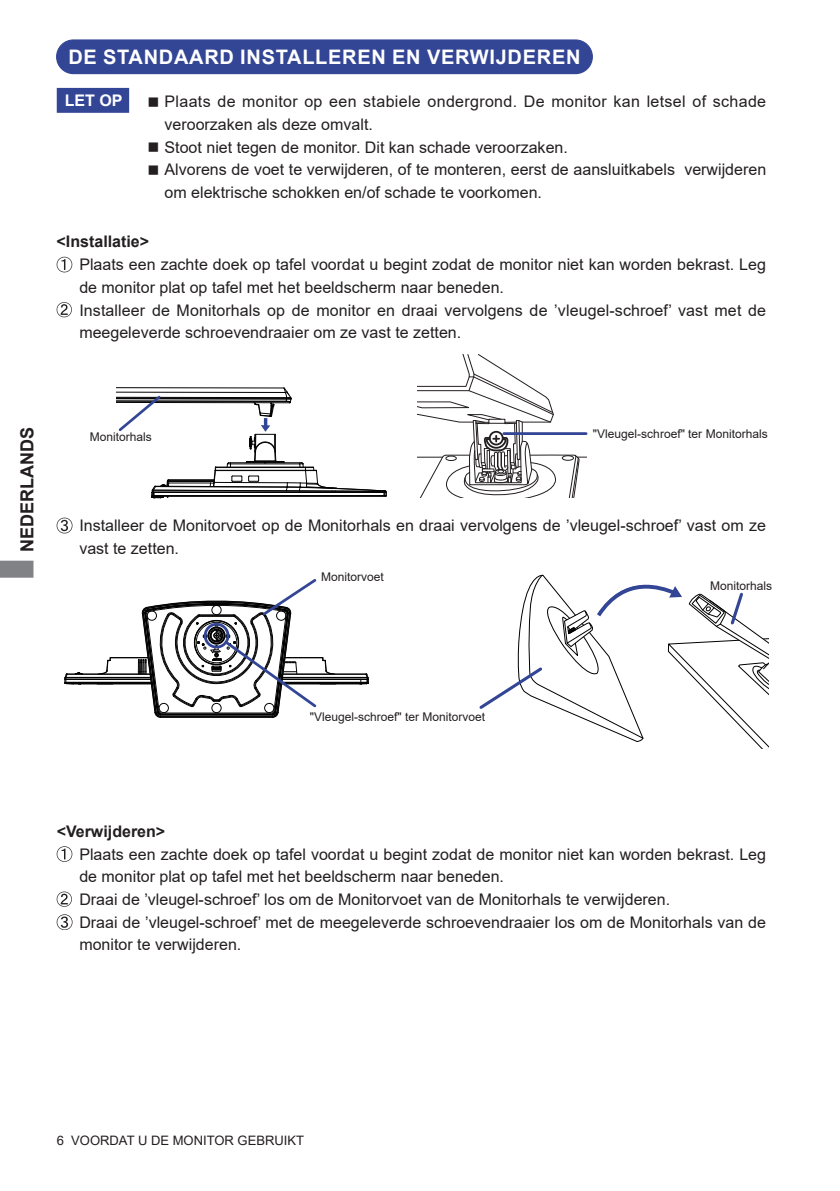
<style>
.page{position:relative;width:840px;height:1191px;background:#fff}
.page>*{position:absolute;margin:0;border:0;box-sizing:border-box;transform-origin:0 0}
.t1{font:700 20px "Arial";letter-spacing:.035em;color:#fff}
.t2{font:700 18px "Arial";color:#231f20}
.t3{font:16px/22.6px "Arial";color:#231f20}
.t4{font:16px/22.6px "Arial";letter-spacing:.02em;color:#231f20}
.t5{font:700 16px "Arial";color:#231f20}
.t6{font:700 16px "Arial";color:#fff}
.t7{font:13px "Arial";color:#231f20}
.t8{font:12px "Arial";color:#231f20}
</style>
<div class="page">
<svg style="left:0;top:560px;width:33px;height:17px"></svg>
<div style="left:57px;top:88px;width:72px;height:25px;background:#334595;border:2px solid #334595"></div>
<svg style="left:57px;top:257px;width:15px;height:15px"></svg>
<svg style="left:57px;top:302px;width:15px;height:15px"></svg>
<svg style="left:57px;top:517px;width:15px;height:16px"></svg>
<svg style="left:57px;top:846px;width:15px;height:16px"></svg>
<svg style="left:57px;top:891px;width:15px;height:15px"></svg>
<svg style="left:57px;top:914px;width:15px;height:16px"></svg>
<div style="left:57px;top:40px;width:535px;height:34px;background:#334595;border-radius:17px"></div>
<div style="left:56px;top:39px;width:536px;height:35px;border:1px solid #334595;border-radius:17px"></div>
<svg style="left:417px;top:354px;width:168px;height:143px"></svg>
<hr style="left:503px;top:432px;width:82px;height:3px;background:#334595">
<svg style="left:479px;top:574px;width:289px;height:175px"></svg>
<svg style="left:116px;top:387px;width:270px;height:111px"></svg>
<hr style="left:282px;top:682px;width:86px;height:1px;background:#030303">
<hr style="left:66px;top:682px;width:85px;height:1px;background:#030303">
<hr style="left:281px;top:683px;width:78px;height:1px;background:#030303">
<hr style="left:80px;top:683px;width:71px;height:1px;background:#030303">
<hr style="left:110px;top:657px;width:38px;height:1px;background:#030303">
<hr style="left:67px;top:673px;width:83px;height:1px;background:#030303">
<hr style="left:283px;top:673px;width:83px;height:1px;background:#030303">
<hr style="left:67px;top:674px;width:83px;height:1px;background:#030303">
<hr style="left:283px;top:674px;width:83px;height:1px;background:#030303">
<hr style="left:282px;top:677px;width:85px;height:1px;background:#030303">
<hr style="left:66px;top:677px;width:84px;height:1px;background:#030303">
<hr style="left:282px;top:679px;width:86px;height:1px;background:#030303">
<hr style="left:65px;top:679px;width:86px;height:1px;background:#030303">
<svg style="left:97px;top:657px;width:14px;height:17px"></svg>
<svg style="left:64px;top:672px;width:19px;height:13px"></svg>
<svg style="left:359px;top:673px;width:10px;height:11px"></svg>
<svg style="left:138px;top:579px;width:198px;height:139px"></svg>
<p class="t1" style="left:68px;top:43px;width:513px">DE STANDAARD INSTALLEREN EN VERWIJDEREN</p>
<p class="t6" style="left:65px;top:89px;width:59px">LET OP</p>
<p class="t4" style="left:164px;top:90px;width:602px;text-indent:-17px">■ Plaats de monitor op een stabiele ondergrond. De monitor kan letsel of schade veroorzaken als deze omvalt.</p>
<p class="t3" style="left:147px;top:136px;width:421px">■ Stoot niet tegen de monitor. Dit kan schade veroorzaken.</p>
<p class="t3" style="left:164px;top:158px;width:602px;text-indent:-17px">■ Alvorens de voet te verwijderen, of te monteren, eerst de aansluitkabels verwijderen om elektrische schokken en/of schade te voorkomen.</p>
<p class="t5" style="left:57px;top:230px;width:94px">&lt;Installatie&gt;</p>
<p class="t3" style="left:79px;top:253px;width:687px">Plaats een zachte doek op tafel voordat u begint zodat de monitor niet kan worden bekrast. Leg de monitor plat op tafel met het beeldscherm naar beneden.<br>Installeer de Monitorhals op de monitor en draai vervolgens de ’vleugel-schroef’ vast met de meegeleverde schroevendraaier om ze vast te zetten.</p>
<p class="t2" style="left:14px;top:551px;width:126px;rotate:-90deg">NEDERLANDS</p>
<p class="t8" style="left:90px;top:429px;width:64px">Monitorhals</p>
<p class="t8" style="left:592px;top:426px;width:176px">"Vleugel-schroef" ter Monitorhals</p>
<p class="t3" style="left:79px;top:514px;width:687px">Installeer de Monitorvoet op de Monitorhals en draai vervolgens de ’vleugel-schroef’ vast om ze vast te zetten.</p>
<p class="t8" style="left:321px;top:569px;width:64px">Monitorvoet</p>
<p class="t8" style="left:709px;top:577px;width:64px">Monitorhals</p>
<p class="t8" style="left:310px;top:708px;width:177px">"Vleugel-schroef" ter Monitorvoet</p>
<p class="t5" style="left:57px;top:820px;width:110px">&lt;Verwijderen&gt;</p>
<p class="t3" style="left:79px;top:842px;width:687px">Plaats een zachte doek op tafel voordat u begint zodat de monitor niet kan worden bekrast. Leg de monitor plat op tafel met het beeldscherm naar beneden.<br>Draai de ’vleugel-schroef’ los om de Monitorvoet van de Monitorhals te verwijderen.<br>Draai de ’vleugel-schroef’ met de meegeleverde schroevendraaier los om de Monitorhals van de monitor te verwijderen.</p>
<p class="t7" style="left:57px;top:1131px;width:249px">6 VOORDAT U DE MONITOR GEBRUIKT</p>
</div>
